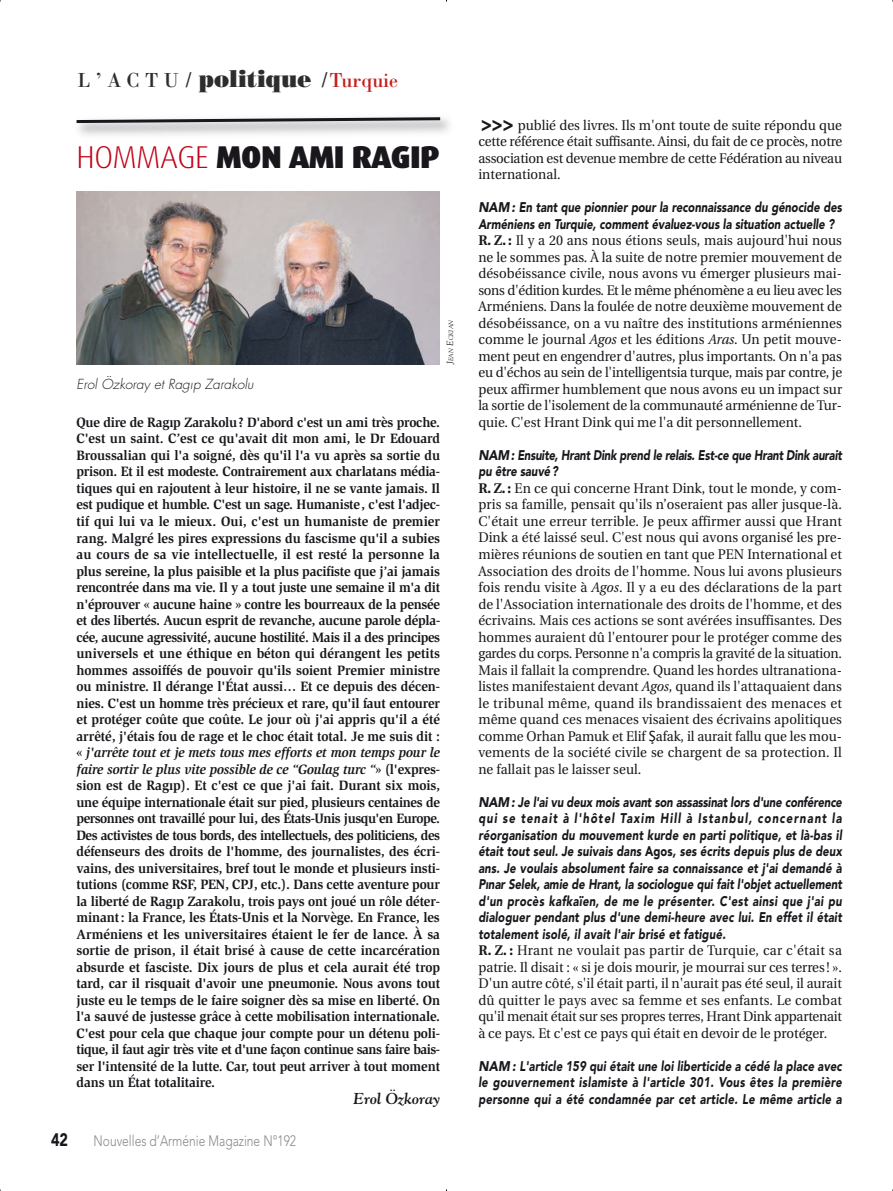
<style>
.page{position:relative;width:893px;height:1191px;background:#fff}
.page>*{position:absolute;margin:0;border:0;box-sizing:border-box;transform-origin:0 0}
.t1{font:900 31.5px "Dax";letter-spacing:-.015em;color:#1a171c}
.t2{font:24px "Bodoni Poster";color:#2d2c2f;scale:.95 1}
.t3{font:900 condensed 21.6px "Flyer";color:#1a171c;scale:.83 1}
.t4{font:900 18px "Avenir";color:#1a171c;scale:.8 1}
.t5{font:italic 700 15.75px "Goudy";color:#1a171c}
.t6{font:300 15px "Avenir";color:#87888a;scale:.8 1}
.t7{font:700 13.95px/16.5px "Slimbach";letter-spacing:-.01em;color:#1a171c;text-align:justify;scale:.95 1}
.t8{font:13.95px/16.5px "Utopia";color:#1a171c;text-align:justify;scale:.95 1}
.t9{font:900 13.95px/16.5px "Avenir";letter-spacing:.015em;color:#1a171c;scale:.9 1}
.t10{font:italic 300 13.5px "Futura";color:#1a171c}
.t11{font:italic 6.3px "Goudy";color:#1a171c}
.s1{font-family:"Bodoni";font-size:21px}
.s2{font-family:"Utopia";font-size:21px}
.s3{font-family:"Bodoni";font-size:21px;color:#c3201e}
.s4{font-weight:300;color:#c00418}
.s5{font-size:9px}
.s6{font-style:italic}
.s7{font-weight:700}
.s8{font-family:"Lucida Grande"}
</style>
<div class="page">
<svg style="left:76px;top:116px;width:367px;height:9px"></svg>
<img style="left:77px;top:192px;width:362px;height:172px">
<h2 class="t2" style="left:78px;top:70px;width:338px"><span class="s1">L ’ A C T U</span> <span class="s2">/</span> politique <span class="s2">/</span><span class="s3">Turquie</span></h2>
<h1 class="t1" style="left:77px;top:143px;width:365px"><span class="s4">HOMMAGE</span> MON AMI RAGIP</h1>
<p class="t10" style="left:77px;top:378px;width:181px">Erol Özkoray et Ragıp Zarakolu</p>
<p class="t11" style="left:448px;top:364px;width:46px;rotate:-90deg"><span class="s5">J</span>EAN <span class="s5">E</span>CKIAN</p>
<p class="t7" style="left:77px;top:415px;width:384px">Que dire de Ragıp Zarakolu? D'abord c'est un ami très proche.<br>C'est un saint. C’est ce qu'avait dit mon ami, le Dr Edouard Broussalian qui l'a soigné, dès qu'il l'a vu après sa sortie du prison. Et il est modeste. Contrairement aux charlatans média&shy;tiques qui en rajoutent à leur histoire, il ne se vante jamais. Il est pudique et humble. C'est un sage. Humaniste, c'est l'adjec&shy;tif qui lui va le mieux. Oui, c'est un humaniste de premier rang. Malgré les pires expressions du fascisme qu'il a subies au cours de sa vie intellectuelle, il est resté la personne la plus sereine, la plus paisible et la plus pacifiste que j’ai jamais rencontrée dans ma vie. Il y a tout juste une semaine il m'a dit n'éprouver « aucune haine » contre les bourreaux de la pensée et des libertés. Aucun esprit de revanche, aucune parole dépla&shy;cée, aucune agressivité, aucune hostilité. Mais il a des principes universels et une éthique en béton qui dérangent les petits hommes assoiffés de pouvoir qu'ils soient Premier ministre ou ministre. Il dérange l'État aussi… Et ce depuis des décen&shy;nies. C'est un homme très précieux et rare, qu'il faut entourer et protéger coûte que coûte. Le jour où j'ai appris qu'il a été arrêté, j'étais fou de rage et le choc était total. Je me suis dit : « <span class="s6">j'arrête tout et je mets tous mes efforts et mon temps pour le faire sortir le plus vite possible de ce “Goulag turc “</span>» (l'expres&shy;sion est de Ragıp). Et c'est ce que j'ai fait. Durant six mois, une équipe internationale était sur pied, plusieurs centaines de personnes ont travaillé pour lui, des États-Unis jusqu'en Europe.<br>Des activistes de tous bords, des intellectuels, des politiciens, des défenseurs des droits de l'homme, des journalistes, des écri&shy;vains, des universitaires, bref tout le monde et plusieurs insti&shy;tutions (comme RSF, PEN, CPJ, etc.). Dans cette aventure pour la liberté de Ragıp Zarakolu, trois pays ont joué un rôle déter&shy;minant: la France, les États-Unis et la Norvège. En France, les Arméniens et les universitaires étaient le fer de lance. À sa sortie de prison, il était brisé à cause de cette incarcération absurde et fasciste. Dix jours de plus et cela aurait été trop tard, car il risquait d'avoir une pneumonie. Nous avons tout juste eu le temps de le faire soigner dès sa mise en liberté. On l'a sauvé de justesse grâce à cette mobilisation internationale.<br>C'est pour cela que chaque jour compte pour un détenu poli&shy;tique, il faut agir très vite et d'une façon continue sans faire bais&shy;ser l'intensité de la lutte. Car, tout peut arriver à tout moment dans un État totalitaire.</p>
<p class="t5" style="left:353px;top:1092px;width:88px">Erol Özkoray</p>
<p class="t4" style="left:51px;top:1132px;width:23px">42</p>
<p class="t6" style="left:94px;top:1134px;width:255px">Nouvelles d’Arménie Magazine N°192</p>
<p class="t8" style="left:478px;top:118px;width:384px;text-indent:39px">publié des livres. Ils m'ont toute de suite répondu que cette référence était suffisante. Ainsi, du fait de ce procès, notre association est devenue membre de cette Fédération au niveau international.</p>
<p class="t9" style="left:478px;top:200px;width:407px">NAM : En tant que pionnier pour la reconnaissance du génocide des<br>Arméniens en Turquie, comment évaluez-vous la situation actuelle ?</p>
<p class="t8" style="left:478px;top:234px;width:384px"><span class="s7">R. Z. :</span> Il y a 20 ans nous étions seuls, mais aujourd'hui nous ne le sommes pas. À la suite de notre premier mouvement de désobéissance civile, nous avons vu émerger plusieurs mai&shy;sons d'édition kurdes. Et le même phénomène a eu lieu avec les Arméniens. Dans la foulée de notre deuxième mouvement de désobéissance, on a vu naître des institutions arméniennes comme le journal <span class="s6">Agos</span> et les éditions <span class="s6">Aras</span>. Un petit mouve&shy;ment peut en engendrer d'autres, plus importants. On n'a pas eu d'échos au sein de l'intelligentsia turque, mais par contre, je peux affirmer humblement que nous avons eu un impact sur la sortie de l'isolement de la communauté arménienne de Tur&shy;quie. C'est Hrant Dink qui me l'a dit personnellement.</p>
<p class="t9" style="left:478px;top:448px;width:407px">NAM: Ensuite, Hrant Dink prend le relais. Est-ce que Hrant Dink aurait pu être sauvé ?</p>
<p class="t8" style="left:478px;top:481px;width:384px"><span class="s7">R. Z. :</span> En ce qui concerne Hrant Dink, tout le monde, y com&shy;pris sa famille, pensait qu'ils n’oseraient pas aller jusque-là.<br>C'était une erreur terrible. Je peux affirmer aussi que Hrant Dink a été laissé seul. C'est nous qui avons organisé les pre&shy;mières réunions de soutien en tant que PEN International et Association des droits de l'homme. Nous lui avons plusieurs fois rendu visite à <span class="s6">Agos</span>. Il y a eu des déclarations de la part de l'Association internationale des droits de l'homme, et des écrivains. Mais ces actions se sont avérées insuffisantes. Des hommes auraient dû l'entourer pour le protéger comme des gardes du corps. Personne n'a compris la gravité de la situation.<br>Mais il fallait la comprendre. Quand les hordes ultranationa&shy;listes manifestaient devant <span class="s6">Agos</span>, quand ils l'attaquaient dans le tribunal même, quand ils brandissaient des menaces et même quand ces menaces visaient des écrivains apolitiques comme Orhan Pamuk et Elif <span class="s8">Ş</span>afak, il aurait fallu que les mou&shy;vements de la société civile se chargent de sa protection. Il ne fallait pas le laisser seul.</p>
<p class="t9" style="left:478px;top:794px;width:407px;text-align:justify">NAM: Je l'ai vu deux mois avant son assassinat lors d'une conférence qui se tenait à l'hôtel Taxim Hill à Istanbul, concernant la réorganisation du mouvement kurde en parti politique, et là-bas il était tout seul. Je suivais dans Agos, ses écrits depuis plus de deux ans. Je voulais absolument faire sa connaissance et j'ai demandé à Pınar Selek, amie de Hrant, la sociologue qui fait l'objet actuellement d'un procès kafkaïen, de me le présenter. C'est ainsi que j'ai pu dialoguer pendant plus d'une demi-heure avec lui. En effet il était totalement isolé, il avait l'air brisé et fatigué.</p>
<p class="t8" style="left:478px;top:943px;width:384px"><span class="s7">R. Z. :</span> Hrant ne voulait pas partir de Turquie, car c'était sa patrie. Il disait : « si je dois mourir, je mourrai sur ces terres ! ».<br>D'un autre côté, s'il était parti, il n'aurait pas été seul, il aurait dû quitter le pays avec sa femme et ses enfants. Le combat qu'il menait était sur ses propres terres, Hrant Dink appartenait à ce pays. Et c'est ce pays qui était en devoir de le protéger.</p>
<p class="t9" style="left:478px;top:1058px;width:407px;text-align:justify">NAM : L'article 159 qui était une loi liberticide a cédé la place avec le gouvernement islamiste à l'article 301. Vous êtes la première personne qui a été condamnée par cet article. Le même article a</p>
<h3 class="t3" style="left:481px;top:116px;width:41px">&gt;&gt;&gt;</h3>
</div>
